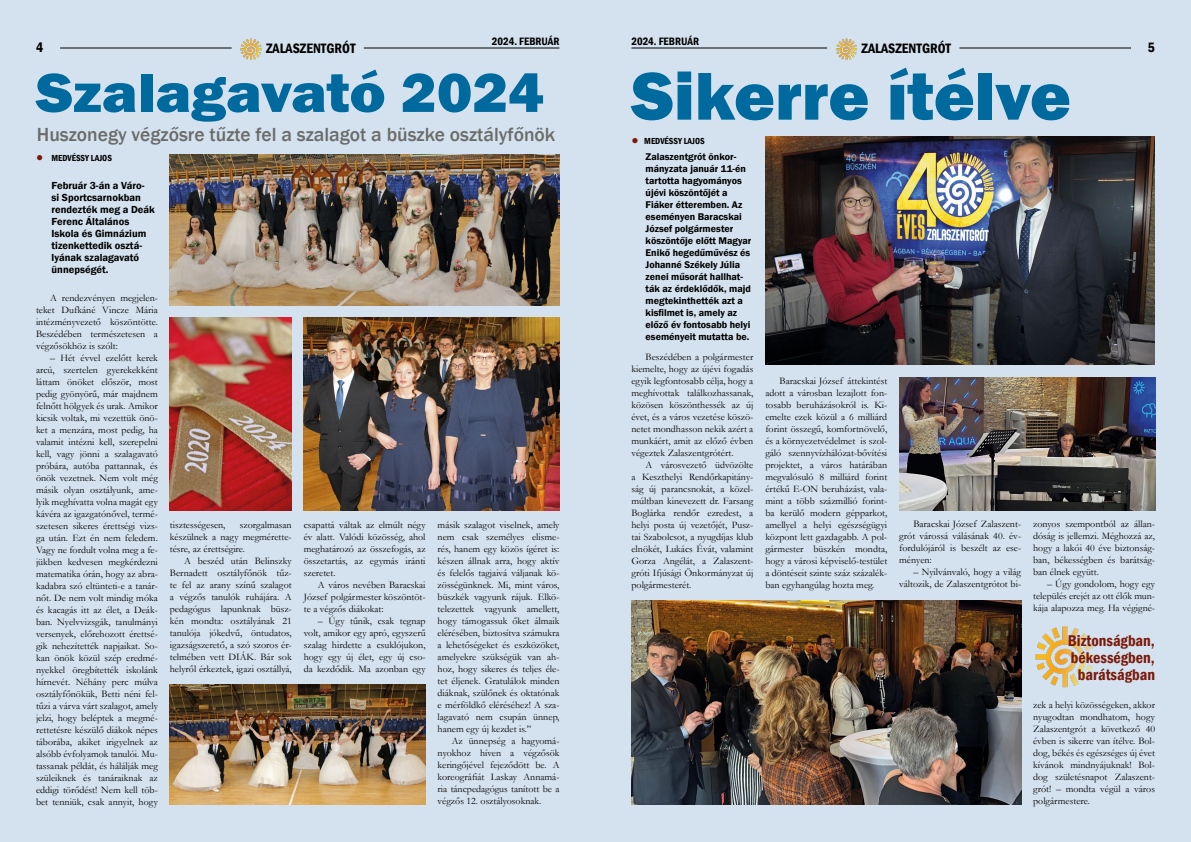
<style>
.page{position:relative;width:1191px;height:842px;background:#d4e2ef}
.page>*{position:absolute;margin:0;border:0;box-sizing:border-box;transform-origin:0 0}
.t1{font:800 70px "Franklin Gothic";color:#00699e}
.t2{font:800 57px "Franklin Gothic";color:#00699e;scale:1.07 1}
.t3{font:500 19.5px "Franklin Gothic";color:#6b6b6a}
.t4{font:600 condensed 16px/17px "Franklin Gothic";color:#7a1a0b;text-align:right}
.t5{font:600 condensed 14px "Franklin Gothic";color:#000}
.t6{font:600 condensed 11px "Franklin Gothic";color:#000}
.t7{font:600 10.5px/12px "Franklin Gothic";color:#000}
.t8{font:10px/12px "Garamond";color:#000;text-align:justify}
.t9{font:600 10px/12px "Franklin Gothic";color:#000}
.t10{font:600 condensed 9px "Franklin Gothic";color:#000}
.s1{font-family:"Garamond";font-weight:400;font-stretch:normal;font-size:12px;color:#7a1a0b}
</style>
<div class="page">
<img style="left:304px;top:318px;width:255px;height:192px">
<img style="left:170px;top:318px;width:122px;height:192px">
<img style="left:170px;top:685px;width:255px;height:119px">
<img style="left:170px;top:154px;width:389px;height:152px">
<img style="left:240px;top:38px;width:22px;height:22px">
<img style="left:836px;top:38px;width:21px;height:22px">
<hr style="left:60px;top:48px;width:172px;height:1px;background:#000">
<hr style="left:364px;top:48px;width:195px;height:1px;background:#000">
<hr style="left:631px;top:48px;width:196px;height:1px;background:#000">
<hr style="left:959px;top:48px;width:172px;height:1px;background:#000">
<img style="left:631px;top:600px;width:390px;height:204px">
<img style="left:765px;top:136px;width:390px;height:228px">
<img style="left:899px;top:378px;width:256px;height:133px">
<img style="left:1035px;top:626px;width:60px;height:62px">
<p class="t6" style="left:492px;top:34px;width:69px">2024. FEBRUÁR</p>
<p class="t6" style="left:631px;top:34px;width:69px">2024. FEBRUÁR</p>
<h3 class="t5" style="left:266px;top:39px;width:91px">ZALASZENTGRÓT</h3>
<h3 class="t5" style="left:861px;top:39px;width:91px">ZALASZENTGRÓT</h3>
<h3 class="t5" style="left:36px;top:38px;width:9px">4</h3>
<h3 class="t5" style="left:1147px;top:38px;width:9px">5</h3>
<h2 class="t2" style="left:36px;top:56px;width:476px">Szalagavató 2024</h2>
<h3 class="t3" style="left:37px;top:123px;width:520px">Huszonegy végzősre tűzte fel a szalagot a büszke osztályfőnök</h3>
<p class="t10" style="left:36px;top:152px;width:77px"><span class="s1">●</span> MEDVÉSSY LAJOS</p>
<p class="t7" style="left:52px;top:180px;width:105px">Február 3-án a Váro&shy;si Sportcsarnokban rendezték meg a Deák<br>Ferenc Általános<br>Iskola és Gimnázium tizenkettedik osztá&shy;lyának szalagavató ünnepségét.</p>
<p class="t8" style="left:36px;top:291px;width:123px;text-indent:14px">A rendezvényen megjelen&shy;teket Dufkáné Vincze Mária intézményvezető köszöntötte.<br>Beszédében természetesen a végzősökhöz is szólt:</p>
<p class="t8" style="left:36px;top:351px;width:123px;text-indent:14px">– Hét évvel ezelőtt kerek arcú, szertelen gyerekekként láttam önöket először, most pedig gyönyörű, már majdnem felnőtt hölgyek és urak. Amikor kicsik voltak, mi vezettük önö&shy;ket a menzára, most pedig, ha valamit intézni kell, szerepelni kell, vagy jönni a szalagavató próbára, autóba pattannak, és önök vezetnek. Nem volt még másik olyan osztályunk, ame&shy;lyik meghívatta volna magát egy kávéra az igazgatónővel, termé&shy;szetesen sikeres érettségi vizs&shy;ga után. Ezt én nem feledem.<br>Vagy ne fordult volna meg a fe&shy;jükben kedvesen megkérdezni matematika órán, hogy az abra&shy;kadabra szó eltünteti-e a tanár&shy;nőt. De nem volt mindig móka és kacagás itt az élet, a Deák&shy;ban. Nyelvvizsgák, tanulmányi versenyek, előrehozott érettsé&shy;gik nehezítették napjaikat. So&shy;kan önök közül szép eredmé&shy;nyekkel öregbítették iskolánk hírnevét. Néhány perc múlva osztályfőnökük, Betti néni fel&shy;tűzi a várva várt szalagot, amely jelzi, hogy beléptek a megmé&shy;rettetésre készülő diákok népes táborába, akiket irigyelnek az alsóbb évfolyamok tanulói. Mu&shy;tassanak példát, és hálálják meg szüleiknek és tanáraiknak az eddigi törődést! Nem kell töb&shy;bet tenniük, csak annyit, hogy</p>
<p class="t8" style="left:170px;top:519px;width:123px;text-indent:70px">szorgalmasan készülnek a nagy megmérette&shy;tésre, az érettségire.</p>
<p class="t8" style="left:170px;top:555px;width:123px;text-indent:14px">A beszéd után Belinszky Bernadett osztályfőnök tűz&shy;te fel az arany színű szalagot a végzős tanulók ruhájára. A pedagógus lapunknak büsz&shy;kén mondta: osztályának 21 tanulója jókedvű, öntudatos, igazságszerető, a szó szoros ér&shy;telmében vett DIÁK. Bár sok helyről érkeztek, igazi osztállyá,</p>
<p class="t8" style="left:170px;top:519px;width:57px">tisztességesen,</p>
<p class="t8" style="left:304px;top:519px;width:123px">csapattá váltak az elmúlt négy év alatt. Valódi közösség, ahol meghatározó az összefogás, az összetartás, az egymás iránti szeretet.</p>
<p class="t8" style="left:304px;top:579px;width:123px;text-indent:14px">A város nevében Baracskai József polgármester köszöntöt&shy;te a végzős diákokat:</p>
<p class="t8" style="left:304px;top:615px;width:123px;text-indent:14px">– Úgy tűnik, csak tegnap volt, amikor egy apró, egyszerű szalag hirdette a csuklójukon, hogy egy új élet, egy új cso&shy;da kezdődik. Ma azonban egy</p>
<p class="t8" style="left:437px;top:519px;width:123px">másik szalagot viselnek, amely nem csak személyes elisme&shy;rés, hanem egy közös ígéret is: készen állnak arra, hogy aktív és felelős tagjaivá váljanak kö&shy;zösségünknek. Mi, mint város, büszkék vagyunk rájuk. Elkö&shy;telezettek vagyunk amellett, hogy támogassuk őket álmaik elérésében, biztosítva számukra a lehetőségeket és eszközöket, amelyekre szükségük van ah&shy;hoz, hogy sikeres és teljes éle&shy;tet éljenek. Gratulálok minden diáknak, szülőnek és oktatónak e mérföldkő eléréséhez! A sza&shy;lagavató nem csupán ünnep, hanem egy új kezdet is.”</p>
<p class="t8" style="left:437px;top:735px;width:123px;text-indent:14px">Az ünnepség a hagyomá&shy;nyokhoz híven a végzősök keringőjével fejeződött be. A koreográfiát Laskay Annamá&shy;ria táncpedagógus tanított be a végzős 12. osztályosoknak.</p>
<h1 class="t1" style="left:631px;top:51px;width:441px">Sikerre ítélve</h1>
<p class="t10" style="left:631px;top:135px;width:75px"><span class="s1">●</span> MEDVÉSSY LAJOS</p>
<p class="t9" style="left:645px;top:151px;width:107px">Zalaszentgrót önkor&shy;mányzata január 11-én tartotta hagyományos újévi köszöntőjét a<br>Fiáker étteremben. Az eseményen Baracskai<br>József polgármester köszöntője előtt Magyar<br>Enikő hegedűművész és<br>Johanné Székely Júlia zenei műsorát hallhat&shy;ták az érdeklődők, majd megtekinthették azt a kisfilmet is, amely az előző év fontosabb helyi eseményeit mutatta be.</p>
<p class="t8" style="left:631px;top:350px;width:123px;text-indent:14px">Beszédében a polgármester kiemelte, hogy az újévi fogadás egyik legfontosabb célja, hogy a meghívottak találkozhassanak, közösen köszönthessék az új évet, és a város vezetése köszö&shy;netet mondhasson nekik azért a munkáért, amit az előző évben végeztek Zalaszentgrótért.</p>
<p class="t8" style="left:631px;top:458px;width:123px;text-indent:14px">A városvezető üdvözölte a Keszthelyi Rendőrkapitány&shy;ság új parancsnokát, a közel&shy;múltban kinevezett dr. Farsang Boglárka rendőr ezredest, a helyi posta új vezetőjét, Pusz&shy;tai Szabolcsot, a nyugdíjas klub elnökét, Lukács Évát, valamint Gorza Angélát, a Zalaszent&shy;gróti Ifjúsági Önkormányzat új polgármesterét.</p>
<p class="t8" style="left:765px;top:374px;width:123px;text-indent:14px">Baracskai József áttekintést adott a városban lezajlott fon&shy;tosabb beruházásokról is. Ki&shy;emelte ezek közül a 6 milliárd forint összegű, komfortnövelő, és a környezetvédelmet is szol&shy;gáló szennyvízhálózat-bővítési projektet, a város határában megvalósuló 8 milliárd forint értékű E-ON beruházást, vala&shy;mint a több százmillió forint&shy;ba kerülő modern gépparkot, amellyel a helyi egészségügyi központ lett gazdagabb. A pol&shy;gármester büszkén mondta, hogy a városi képviselő-testület a döntéseit szinte száz százalék&shy;ban egyhangúlag hozta meg.</p>
<p class="t8" style="left:899px;top:518px;width:123px;text-indent:14px">Baracskai József Zalaszent&shy;grót várossá válásának 40. év&shy;fordulójáról is beszélt az ese&shy;ményen:</p>
<p class="t8" style="left:899px;top:566px;width:123px;text-align:right">– Nyilvánvaló, hogy a világ változik, de Zalaszentgrótot bi-</p>
<p class="t8" style="left:1033px;top:518px;width:123px">zonyos szempontból az állan&shy;dóság is jellemzi. Méghozzá az, hogy a lakói 40 éve biztonság&shy;ban, békességben és barátság&shy;ban élnek együtt.</p>
<p class="t8" style="left:1033px;top:578px;width:123px;text-indent:14px">– Úgy gondolom, hogy egy település erejét az ott élők mun&shy;kája alapozza meg. Ha végigné-</p>
<h3 class="t4" style="left:1068px;top:631px;width:89px">Biztonságban, békességben, barátságban</h3>
<p class="t8" style="left:1033px;top:698px;width:123px">zek a helyi közösségeken, akkor nyugodtan mondhatom, hogy Zalaszentgrót a következő 40 évben is sikerre van ítélve. Bol&shy;dog, békés és egészséges új évet kívánok mindnyájuknak! Bol&shy;dog születésnapot Zalaszent&shy;grót! – mondta végül a város polgármestere.</p>
</div>
